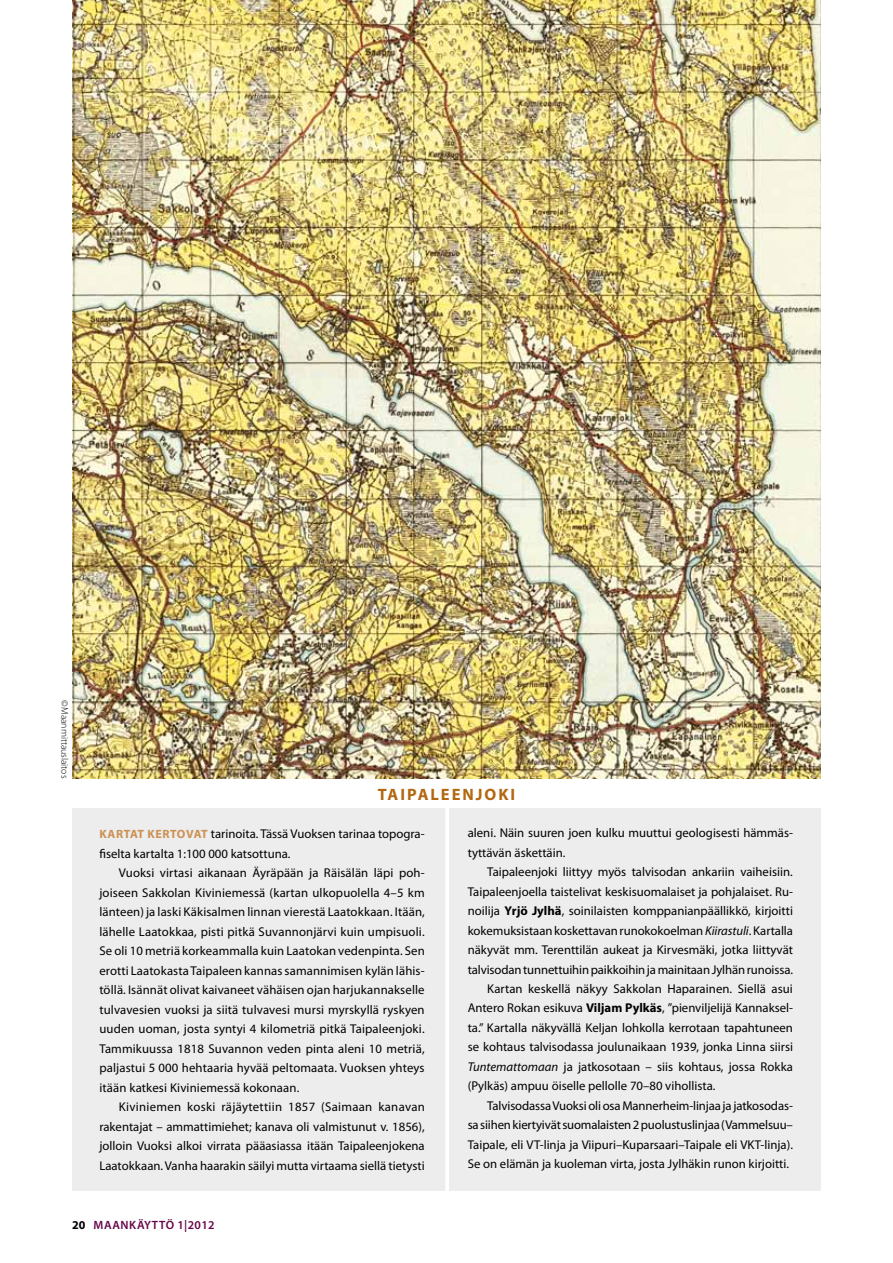
<style>
.page{position:relative;width:893px;height:1263px;background:#fff}
.page>*{position:absolute;margin:0;border:0;box-sizing:border-box;transform-origin:0 0}
.t1{font:700 16.5px "Myriad Pro";letter-spacing:.12em;color:#b36711}
.t2{font:12.75px/19.5px "Myriad Pro";color:#000}
.t3{font:600 12px "Myriad Pro";letter-spacing:.045em;color:#670549}
.t4{font:300 9.75px "Myriad Pro";color:#000}
.s1{font-weight:700;font-size:12px;color:#cc9153}
.s2{font-weight:700}
.s3{font-style:italic}
.s4{font-weight:700;color:#000}
</style>
<div class="page">
<div style="left:72px;top:808px;width:749px;height:383px;background:#ededed"></div>
<img style="left:72px;top:0;width:749px;height:778px">
<hr style="left:445px;top:804px;width:4px;height:391px;background:#fff">
<p class="t4" style="left:70px;top:700px;width:79px;rotate:90deg">©Maanmittauslaitos</p>
<p class="t1" style="left:378px;top:783px;width:139px">TAIPALEENJOKI</p>
<p class="t2" style="left:99px;top:824px;width:327px"><span class="s1">KARTAT K ERTOVAT</span> tarinoita. Tässä Vuoksen tarinaa topogra&shy;fiselta kartalta 1:100 000 katsottuna.</p>
<p class="t2" style="left:99px;top:863px;width:327px;text-align:justify;text-indent:20px">Vuoksi virtasi aikanaan Äyräpään ja Räisälän läpi poh&shy;joiseen Sakkolan Kiviniemessä (kartan ulkopuolella 4–5 km länteen) ja laski Käkisalmen linnan vierestä Laatokkaan. Itään, lähelle Laatokkaa, pisti pitkä Suvannonjärvi kuin umpisuoli.<br>Se oli 10 metriä korkeammalla kuin Laatokan vedenpinta. Sen erotti Laatokasta Taipaleen kannas samannimisen kylän lähis&shy;töllä. Isännät olivat kaivaneet vähäisen ojan harjukannakselle tulvavesien vuoksi ja siitä tulvavesi mursi myrskyllä ryskyen uuden uoman, josta syntyi 4 kilometriä pitkä Taipaleenjoki.<br>Tammikuussa 1818 Suvannon veden pinta aleni 10 metriä, paljastui 5 000 hehtaaria hyvää peltomaata. Vuoksen yhteys itään katkesi Kiviniemessä kokonaan.</p>
<p class="t2" style="left:99px;top:1097px;width:327px;text-align:justify;text-indent:19px">Kiviniemen koski räjäytettiin 1857 (Saimaan kanavan rakentajat – ammattimiehet; kanava oli valmistunut v. 1856), jolloin Vuoksi alkoi virrata pääasiassa itään Taipaleenjokena Laatokkaan. Vanha haarakin säilyi mutta virtaama siellä tietysti</p>
<p class="t2" style="left:468px;top:823px;width:327px">aleni. Näin suuren joen kulku muuttui geologisesti hämmäs&shy;tyttävän äskettäin.</p>
<p class="t2" style="left:487px;top:862px;width:307px">Taipaleenjoki liittyy myös talvisodan ankariin vaiheisiin.</p>
<p class="t2" style="left:468px;top:881px;width:327px">Taipaleenjoella taistelivat keskisuomalaiset ja pohjalaiset. Ru-</p>
<p class="t2" style="left:468px;top:901px;width:327px">noilija <span class="s2">YRJÖ JYLHÄ</span>, soinilaisten komppanianpäällikkö, kirjoitti</p>
<p class="t2" style="left:468px;top:920px;width:327px">kokemuksistaan koskettavan runokokoelman <span class="s3">Kiirastuli</span>. Kartalla</p>
<p class="t2" style="left:468px;top:940px;width:327px">näkyvät mm. Terenttilän aukeat ja Kirvesmäki, jotka liittyvät</p>
<p class="t2" style="left:468px;top:959px;width:327px">talvisodan tunnettuihin paikkoihin ja mainitaan Jylhän runoissa.</p>
<p class="t2" style="left:487px;top:979px;width:307px">Kartan keskellä näkyy Sakkolan Haparainen. Siellä asui</p>
<p class="t2" style="left:468px;top:998px;width:327px">Antero Rokan esikuva <span class="s2">VILJAM PYLKÄS</span>, ”pienviljelijä Kannaksel-</p>
<p class="t2" style="left:468px;top:1018px;width:327px">ta.” Kartalla näkyvällä Keljan lohkolla kerrotaan tapahtuneen</p>
<p class="t2" style="left:468px;top:1037px;width:327px">se kohtaus talvisodassa joulunaikaan 1939, jonka Linna siirsi</p>
<p class="t2" style="left:468px;top:1057px;width:327px"><span class="s3">Tuntemattomaan</span> ja jatkosotaan – siis kohtaus, jossa Rokka</p>
<p class="t2" style="left:468px;top:1076px;width:249px">(Pylkäs) ampuu öiselle pellolle 70–80 vihollista.</p>
<p class="t2" style="left:487px;top:1096px;width:307px">Talvisodassa Vuoksi oli osa Mannerheim-linjaa ja jatkosodas-</p>
<p class="t2" style="left:468px;top:1115px;width:327px">sa siihen kiertyivät suomalaisten 2 puolustuslinjaa (Vammelsuu–</p>
<p class="t2" style="left:468px;top:1135px;width:327px">Taipale, eli VT-linja ja Viipuri–Kuparsaari–Taipale eli VKT-linja).</p>
<p class="t2" style="left:468px;top:1154px;width:323px">Se on elämän ja kuoleman virta, josta Jylhäkin runon kirjoitti.</p>
<p class="t3" style="left:72px;top:1218px;width:144px"><span class="s4">20</span> MAANKÄYTTÖ 1|2012</p>
</div>
